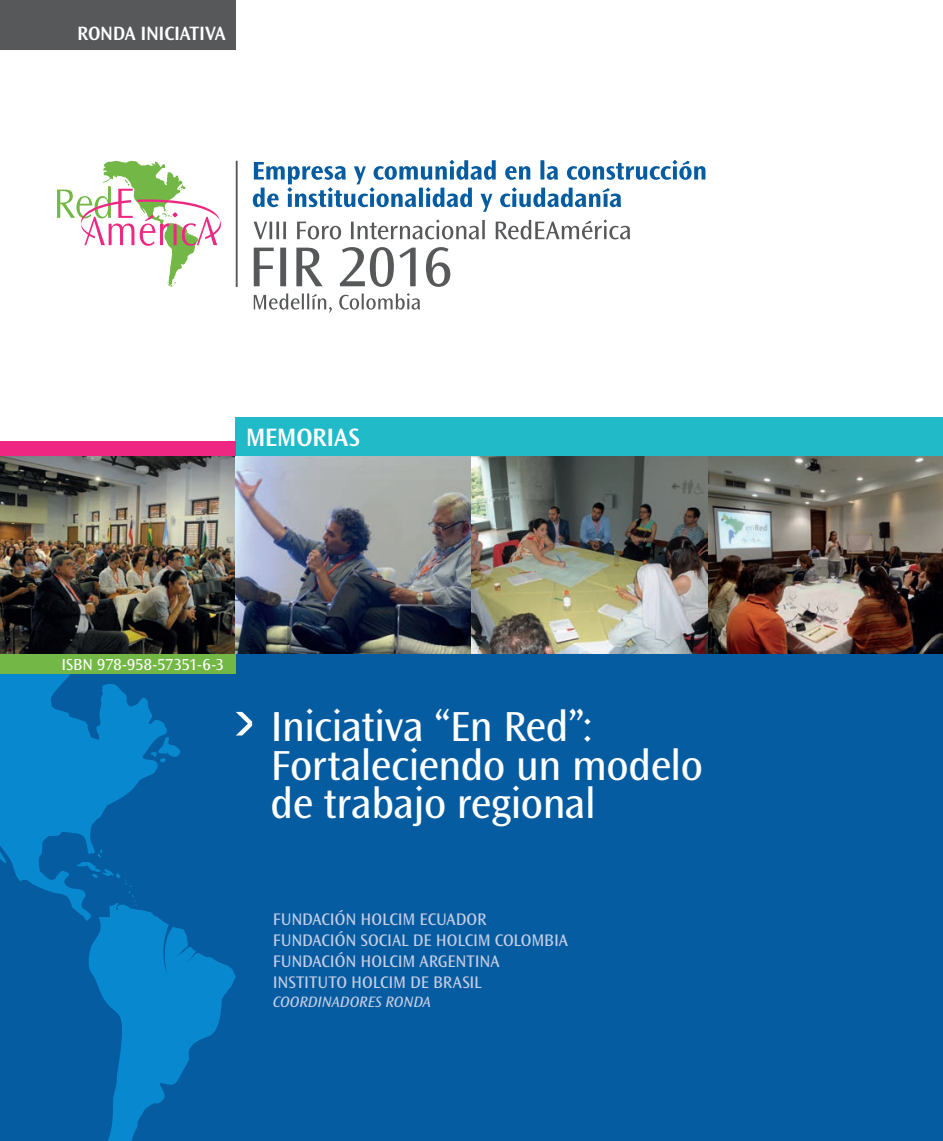
<style>
.page{position:relative;width:943px;height:1141px;background:#fff}
.page>*{position:absolute;margin:0;border:0;box-sizing:border-box;transform-origin:0 0}
.t1{font:43.75px/38.5px "Ocean Sans Std";letter-spacing:-.02em;color:#fff}
.t2{font:600 26.25px "Ocean Sans Std";letter-spacing:-.015em;color:#fff}
.t3{font:600 20.12px "Ocean Sans Std";letter-spacing:-.02em;color:#fff}
.t4{font:17.5px/21px "Ocean Sans Std";letter-spacing:-.005em;color:#c7cee5}
.t5{font:16.62px "Ocean Sans Std";color:#fff}
.t6{font:italic 15.75px "Ocean Sans Std";letter-spacing:-.005em;color:#c7cee5}
</style>
<div class="page">
<div style="left:0;top:455px;width:943px;height:686px;background:#065ca1"></div>
<svg style="left:0;top:674px;width:236px;height:467px"></svg>
<img style="left:0;top:455px;width:943px;height:199px">
<div style="left:236px;top:417px;width:707px;height:39px;background:#20bac9"></div>
<div style="left:0;top:441px;width:236px;height:14px;background:#ee2882"></div>
<svg style="left:236px;top:712px;width:16px;height:23px"></svg>
<div style="left:0;top:0;width:236px;height:50px;background:#57585a"></div>
<div style="left:0;top:654px;width:236px;height:20px;background:#73b746"></div>
<svg style="left:57px;top:161px;width:164px;height:126px"></svg>
<hr style="left:236px;top:161px;width:2px;height:126px;background:#57585a">
<svg style="left:254px;top:247px;width:196px;height:40px"></svg>
<svg style="left:253px;top:219px;width:377px;height:20px"></svg>
<svg style="left:254px;top:293px;width:166px;height:20px"></svg>
<svg style="left:253px;top:160px;width:452px;height:52px"></svg>
<p class="t3" style="left:77px;top:22px;width:150px">RONDA I NICIA TIVA</p>
<h2 class="t2" style="left:246px;top:422px;width:115px">MEMORIAS</h2>
<p class="t5" style="left:61px;top:655px;width:164px">ISBN 978-958-57351-6-3</p>
<h1 class="t1" style="left:271px;top:708px;width:434px">INICIATIVA “EN RED”:<br>FORTALECIENDO UN MODELO<br>DE TRABAJO REGIONAL</h1>
<p class="t4" style="left:273px;top:909px;width:296px">FUNDACI ÓN HOLCI M ECUADOR<br>FUNDACI ÓN SOCIAL DE HOLCI M COLOMBIA<br>FUNDACIÓN HOLCI M ARGENTI NA<br>INSTITUTO HOLCI M DE BRASI L</p>
<p class="t6" style="left:273px;top:994px;width:160px">COORDINADORES RONDA</p>
</div>
